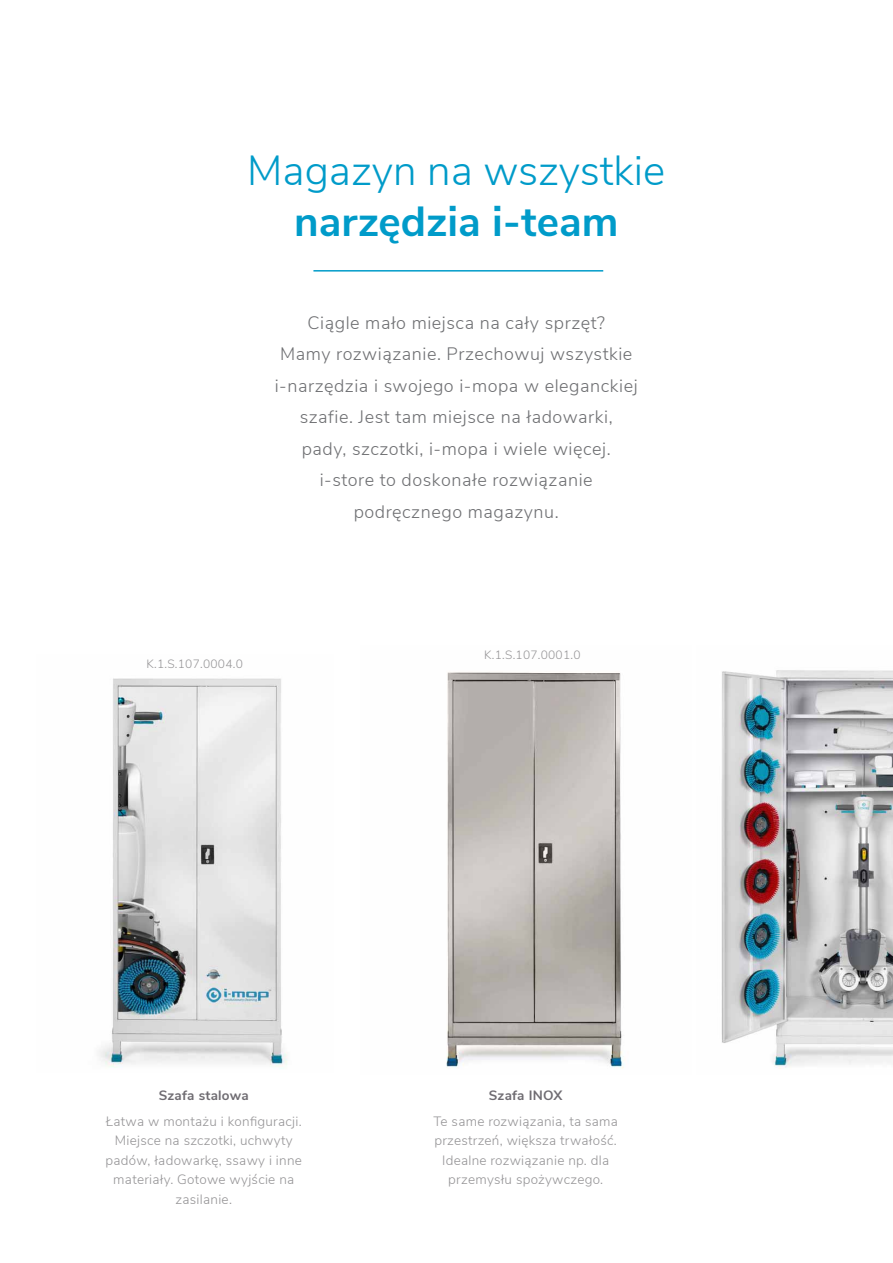
<style>
.page{position:relative;width:893px;height:1263px;background:#fff}
.page>*{position:absolute;margin:0;border:0;box-sizing:border-box;transform-origin:0 0}
.t1{font:300 42px "Nunito Sans";color:#009bc9}
.t2{font:700 42px "Nunito Sans";color:#009bc9}
.t3{font:300 18px/31.5px "Nunito Sans";letter-spacing:.03em;color:#6e6f72;text-align:center}
.t4{font:300 13.5px/19.5px "Nunito Sans";letter-spacing:.02em;color:#959496;text-align:center}
.t5{font:700 13.5px "Nunito Sans";letter-spacing:.015em;color:#6f6c72}
.t6{font:300 12px "Nunito Sans";letter-spacing:.02em;color:#959496}
</style>
<div class="page">
<hr style="left:313px;top:270px;width:290px;height:2px;background:#009bc9">
<img style="left:721px;top:670px;width:172px;height:399px">
<img style="left:446px;top:672px;width:178px;height:397px">
<img style="left:99px;top:678px;width:188px;height:391px">
<h1 class="t1" style="left:247px;top:140px;width:419px">Magazyn na wszystkie</h1>
<h1 class="t2" style="left:294px;top:191px;width:326px">narzędzia i-team</h1>
<p class="t3" style="left:275px;top:306px;width:364px">Ciągle mało miejsca na cały sprzęt?<br>Mamy rozwiązanie. Przechowuj wszystkie i-narzędzia i swojego i-mopa w eleganckiej szafie. Jest tam miejsce na ładowarki,<br>pady, szczotki, i-mopa i wiele więcej. i-store to doskonałe rozwiązanie podręcznego magazynu.</p>
<p class="t6" style="left:147px;top:655px;width:98px">K.1.S.107.0004.0</p>
<p class="t6" style="left:484px;top:646px;width:98px">K.1.S.107.0001.0</p>
<p class="t5" style="left:159px;top:1085px;width:92px">Szafa stalowa</p>
<p class="t4" style="left:106px;top:1110px;width:198px">Łatwa w montażu i konfiguracji.<br>Miejsce na szczotki, uchwyty padów, ładowarkę, ssawy i inne materiały. Gotowe wyjście na zasilanie.</p>
<p class="t5" style="left:489px;top:1085px;width:75px">Szafa INOX</p>
<p class="t4" style="left:433px;top:1110px;width:186px">Te same rozwiązania, ta sama przestrzeń, większa trwałość.<br>Idealne rozwiązanie np. dla przemysłu spożywczego.</p>
</div>
